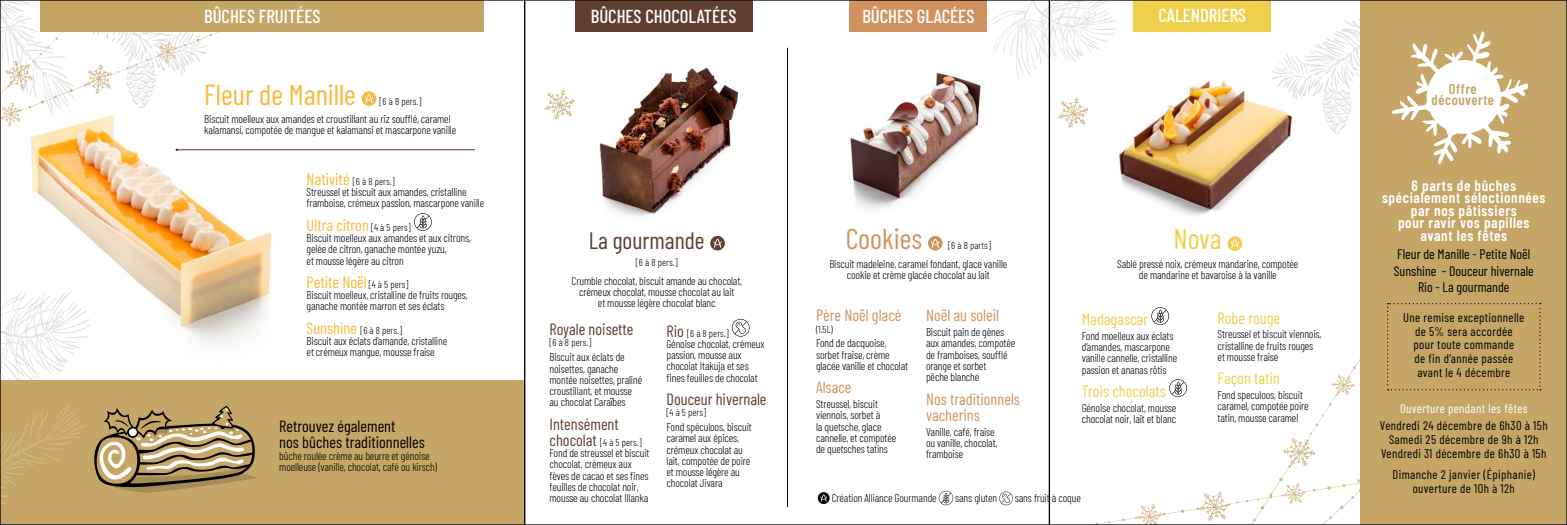
<style>
.page{position:relative;width:1567px;height:525px;background:#fff}
.page>*{position:absolute;margin:0;border:0;box-sizing:border-box;transform-origin:0 0}
.t1{font:28.75px "Barlow Condensed";color:#fab83a}
.t2{font:28.75px "Barlow Condensed";color:#d09360}
.t3{font:28.75px "Barlow Condensed";color:#efd04c}
.t4{font:23.75px "Barlow Condensed";color:#603f31}
.t5{font:500 18.75px "Barlow Condensed";color:#fff}
.t6{font:16.25px/16.2px "Barlow Condensed";color:#d09360}
.t7{font:16.25px "Barlow Condensed";color:#efd04c}
.t8{font:16.25px/16.2px "Barlow Condensed";color:#000}
.t9{font:16.25px "Barlow Condensed";color:#603f31}
.t10{font:16.25px "Barlow Condensed";color:#fab83a}
.t11{font:600 15px/12.5px "Barlow Condensed";letter-spacing:.04em;color:#fff;text-align:center}
.t12{font:600 14.25px/11.4px "Barlow Condensed";letter-spacing:.04em;color:#c5a666;text-align:center}
.t13{font:13.75px/16.2px "Barlow Condensed";color:#000;text-align:center}
.t14{font:12.5px/13.8px "Barlow Condensed";letter-spacing:.03em;color:#000;text-align:center}
.t15{font:12.5px "Barlow Condensed";letter-spacing:.03em;color:#fff}
.t16{font:300 11.25px/11.2px "Barlow Condensed";letter-spacing:-.01em;color:#000}
.t17{font:300 10px "Barlow Condensed";letter-spacing:.01em;color:#000}
.s1{font-weight:400;font-size:16.25px;color:#fab83a}
.s2{font-weight:300;font-size:10px;color:#000}
.s3{font-weight:400;font-size:16.25px;color:#603f31}
</style>
<div class="page">
<svg style="left:2px;top:2px;width:251px;height:89px"></svg>
<svg style="left:988px;top:2px;width:128px;height:80px"></svg>
<svg style="left:544px;top:88px;width:21px;height:32px"></svg>
<svg style="left:1057px;top:97px;width:31px;height:32px"></svg>
<div style="left:0;top:380px;width:524px;height:144px;background:#c5a666"></div>
<hr style="left:787px;top:48px;width:1px;height:459px;background:#000">
<svg style="left:731px;top:319px;width:18px;height:17px"></svg>
<svg style="left:414px;top:213px;width:18px;height:18px"></svg>
<div style="left:710px;top:236px;width:14px;height:14px;background:#603f31;border-radius:50%"></div>
<svg style="left:713px;top:239px;width:8px;height:8px"></svg>
<div style="left:362px;top:91px;width:14px;height:15px;background:#fab83a;border-radius:50%"></div>
<svg style="left:365px;top:94px;width:8px;height:9px"></svg>
<svg style="left:927px;top:236px;width:15px;height:14px"></svg>
<svg style="left:931px;top:239px;width:8px;height:8px"></svg>
<div style="left:1360px;top:0;width:206px;height:524px;background:#c5a666"></div>
<img style="left:565px;top:67px;width:174px;height:150px">
<img style="left:2px;top:91px;width:323px;height:236px">
<img style="left:850px;top:56px;width:164px;height:153px">
<img style="left:1094px;top:65px;width:176px;height:174px">
<div style="left:41px;top:0;width:443px;height:32px;background:#c5a666"></div>
<div style="left:1133px;top:0;width:137px;height:31px;background:#efd04c"></div>
<div style="left:575px;top:0;width:177px;height:32px;background:#603f31"></div>
<div style="left:849px;top:0;width:138px;height:32px;background:#d09360"></div>
<svg style="left:1227px;top:236px;width:15px;height:15px"></svg>
<svg style="left:1230px;top:239px;width:8px;height:9px"></svg>
<svg style="left:1270px;top:14px;width:258px;height:151px"></svg>
<hr style="left:177px;top:149px;width:298px;height:1px;background:#643420">
<div style="left:1426px;top:60px;width:74px;height:74px;background:#fff;border-radius:50%"></div>
<svg style="left:1108px;top:303px;width:434px;height:219px"></svg>
<svg style="left:817px;top:492px;width:12px;height:11px"></svg>
<svg style="left:820px;top:494px;width:7px;height:7px"></svg>
<svg style="left:938px;top:490px;width:15px;height:15px"></svg>
<svg style="left:999px;top:491px;width:13px;height:14px"></svg>
<svg style="left:2px;top:290px;width:255px;height:214px"></svg>
<h3 class="t5" style="left:204px;top:3px;width:118px">BÛCHES FRUITÉES</h3>
<h3 class="t5" style="left:591px;top:3px;width:147px">BÛCHES CHOCOLATÉES</h3>
<h3 class="t5" style="left:862px;top:3px;width:113px">BÛCHES GLACÉES</h3>
<h3 class="t5" style="left:1158px;top:2px;width:89px">CALENDRIERS</h3>
<h1 class="t1" style="left:204px;top:74px;width:153px">Fleur de Manille</h1>
<p class="t17" style="left:379px;top:94px;width:43px">[6 à 8 pers.]</p>
<p class="t16" style="left:204px;top:112px;width:253px">Biscuit moelleux aux amandes et croustillant au riz soufflé, caramel kalamansi, compotée de mangue et kalamansi et mascarpone vanille</p>
<p class="t17" style="left:306px;top:174px;width:89px"><span class="s1">Nativité</span> [6 à 8 pers.]</p>
<p class="t16" style="left:306px;top:185px;width:179px">Streussel et biscuit aux amandes, cristalline framboise, crémeux passion, mascarpone vanille</p>
<h3 class="t10" style="left:306px;top:213px;width:106px">Ultra citron <span class="s2">[4 à 5 pers]</span></h3>
<p class="t16" style="left:306px;top:231px;width:166px">Biscuit moelleux aux amandes et aux citrons, gelée de citron, ganache montée yuzu,<br>et mousse légère au citron</p>
<h3 class="t10" style="left:306px;top:270px;width:103px">Petite Noël <span class="s2">[4 à 5 pers]</span></h3>
<p class="t16" style="left:306px;top:288px;width:163px">Biscuit moelleux, cristalline de fruits rouges, ganache montée marron et ses éclats</p>
<p class="t17" style="left:306px;top:323px;width:97px"><span class="s1">Sunshine</span> [6 à 8 pers.]</p>
<p class="t16" style="left:306px;top:334px;width:142px">Biscuit aux éclats d’amande, cristalline et crémeux mangue, mousse fraise</p>
<h3 class="t8" style="left:279px;top:416px;width:147px">Retrouvez également<br>nos bûches traditionnelles</h3>
<p class="t16" style="left:279px;top:449px;width:159px">bûche roulée crème au beurre et génoise moelleuse (vanille, chocolat, café ou kirsch)</p>
<h2 class="t4" style="left:588px;top:223px;width:117px">La gourmande</h2>
<p class="t17" style="left:636px;top:255px;width:43px">[6 à 8 pers.]</p>
<p class="t16" style="left:571px;top:274px;width:172px;text-align:center">Crumble chocolat, biscuit amande au chocolat, crémeux chocolat, mousse chocolat au lait<br>et mousse légère chocolat blanc</p>
<h3 class="t9" style="left:549px;top:317px;width:86px">Royale noisette</h3>
<p class="t17" style="left:549px;top:335px;width:43px">[6 à 8 pers.]</p>
<p class="t16" style="left:549px;top:350px;width:94px">Biscuit aux éclats de noisettes, ganache montée noisettes, praliné croustillant, et mousse au chocolat Caraïbes</p>
<h3 class="t9" style="left:549px;top:412px;width:71px">Intensément</h3>
<p class="t17" style="left:549px;top:435px;width:94px"><span class="s3">chocolat</span> [4 à 5 pers.]</p>
<p class="t16" style="left:549px;top:446px;width:101px">Fond de streussel et biscuit chocolat, crémeux aux fèves de cacao et ses fines feuilles de chocolat noir, mousse au chocolat Illanka</p>
<p class="t17" style="left:666px;top:326px;width:64px"><span class="s3">Rio</span> [6 à 8 pers.]</p>
<p class="t16" style="left:666px;top:337px;width:99px">Génoise chocolat, crémeux passion, mousse aux chocolat Itakuja et ses fines feuilles de chocolat</p>
<h3 class="t9" style="left:666px;top:387px;width:102px">Douceur hivernale</h3>
<p class="t17" style="left:666px;top:405px;width:41px">[4 à 5 pers]</p>
<p class="t16" style="left:666px;top:420px;width:87px">Fond spéculoos, biscuit caramel aux épices, crémeux chocolat au lait, compotée de poire et mousse légère au chocolat Jivara</p>
<h1 class="t2" style="left:845px;top:218px;width:78px">Cookies</h1>
<p class="t17" style="left:948px;top:238px;width:44px">[6 à 8 parts]</p>
<p class="t16" style="left:829px;top:257px;width:179px;text-align:center">Biscuit madeleine, caramel fondant, glace vanille cookie et crème glacée chocolat au lait</p>
<h3 class="t6" style="left:816px;top:306px;width:87px">Père Noël glacé</h3>
<p class="t17" style="left:816px;top:322px;width:18px">(1.5L)</p>
<p class="t16" style="left:816px;top:337px;width:94px">Fond de dacquoise, sorbet fraise, crème glacée vanille et chocolat</p>
<h3 class="t6" style="left:816px;top:378px;width:37px">Alsace</h3>
<p class="t16" style="left:816px;top:397px;width:82px">Streussel, biscuit viennois, sorbet à<br>la quetsche, glace cannelle, et compotée de quetsches tatins</p>
<h3 class="t6" style="left:925px;top:306px;width:75px">Noël au soleil</h3>
<p class="t16" style="left:925px;top:325px;width:91px">Biscuit pain de gènes aux amandes, compotée de framboises, soufflé orange et sorbet<br>pêche blanche</p>
<h3 class="t6" style="left:925px;top:389px;width:95px">Nos traditionnels vacherins</h3>
<p class="t16" style="left:925px;top:425px;width:73px">Vanille, café, fraise ou vanille, chocolat, framboise</p>
<h1 class="t3" style="left:1173px;top:218px;width:50px">Nova</h1>
<p class="t16" style="left:1117px;top:257px;width:183px;text-align:center">Sablé pressé noix, crémeux mandarine, compotée de mandarine et bavaroise à la vanille</p>
<h3 class="t7" style="left:1081px;top:307px;width:68px">Madagascar</h3>
<p class="t16" style="left:1081px;top:329px;width:97px">Fond moelleux aux éclats d’amandes, mascarpone vanille cannelle, cristalline passion et ananas rôtis</p>
<h3 class="t7" style="left:1081px;top:379px;width:86px">Trois chocolats</h3>
<p class="t16" style="left:1081px;top:401px;width:96px">Génoise chocolat, mousse chocolat noir, lait et blanc</p>
<h3 class="t7" style="left:1217px;top:306px;width:64px">Robe rouge</h3>
<p class="t16" style="left:1217px;top:327px;width:105px">Streussel et biscuit viennois, cristalline de fruits rouges et mousse fraise</p>
<h3 class="t7" style="left:1217px;top:366px;width:64px">Façon tatin</h3>
<p class="t16" style="left:1217px;top:388px;width:93px">Fond speculoos, biscuit caramel, compotée poire tatin, mousse caramel</p>
<p class="t16" style="left:831px;top:491px;width:107px">Création Alliance Gourmande</p>
<p class="t16" style="left:955px;top:491px;width:43px">sans gluten</p>
<p class="t16" style="left:1014px;top:491px;width:67px">sans fruit à coque</p>
<p class="t12" style="left:1431px;top:82px;width:64px">Offre découverte</p>
<h3 class="t11" style="left:1381px;top:178px;width:165px">6 parts de bûches spécialement sélectionnées par nos pâtissiers<br>pour ravir vos papilles avant les fêtes</h3>
<p class="t13" style="left:1393px;top:245px;width:141px">Fleur de Manille - Petite Noël<br>Sunshine - Douceur hivernale<br>Rio - La gourmande</p>
<p class="t14" style="left:1402px;top:309px;width:123px">Une remise exceptionnelle de 5% sera accordée pour toute commande<br>de fin d’année passée avant le 4 décembre</p>
<p class="t15" style="left:1399px;top:399px;width:129px">Ouverture pendant les fêtes</p>
<p class="t14" style="left:1379px;top:418px;width:169px">Vendredi 24 décembre de 6h30 à 15h<br>Samedi 25 décembre de 9h à 12h<br>Vendredi 31 décembre de 6h30 à 15h</p>
<p class="t14" style="left:1392px;top:466px;width:144px">Dimanche 2 janvier (Épiphanie) ouverture de 10h à 12h</p>
</div>
